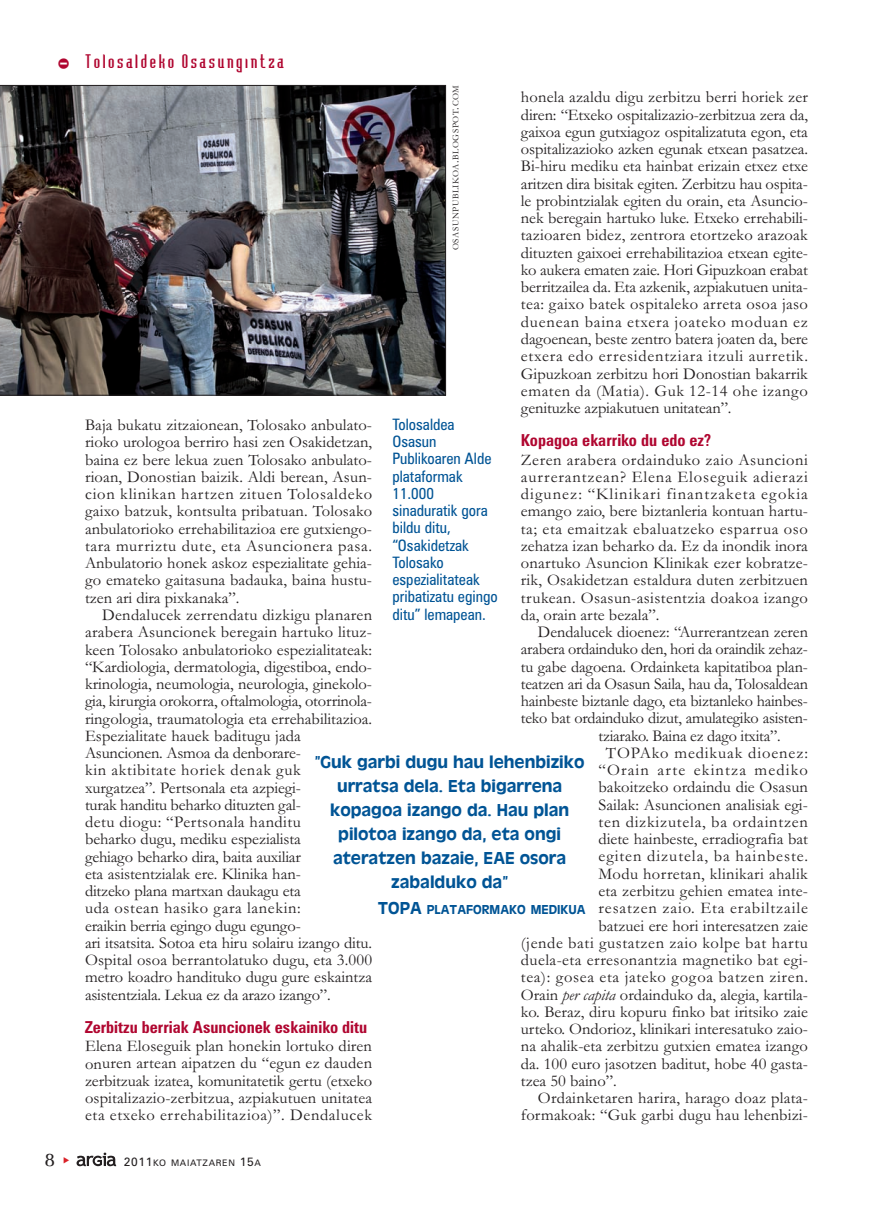
<style>
.page{position:relative;width:893px;height:1212px;background:#fff}
.page>*{position:absolute;margin:0;border:0;box-sizing:border-box;transform-origin:0 0}
.t1{font:19.5px "Memoir";color:#231f20}
.t2{font:18px/24px "Antique Olive";color:#005495;text-align:center}
.t3{font:18px "Bodiac";letter-spacing:.145em;color:#b00630}
.t4{font:16.5px/17.2px "Garamond";color:#231f20;text-align:justify}
.t5{font:700 condensed 16.5px "Zurich BT";color:#b00630}
.t6{font:16.5px "Garamond";letter-spacing:.055em;color:#231f20}
.t7{font:16.5px "Garamond";letter-spacing:.025em;color:#231f20}
.t8{font:16.5px "Garamond";letter-spacing:.035em;color:#231f20}
.t9{font:16.5px "Garamond";letter-spacing:.04em;color:#231f20}
.t10{font:16.5px "Garamond";letter-spacing:.02em;color:#231f20}
.t11{font:16.5px "Garamond";letter-spacing:.045em;color:#231f20}
.t12{font:16.5px "Garamond";letter-spacing:.06em;color:#231f20}
.t13{font:16.5px "Garamond";letter-spacing:.07em;color:#231f20}
.t14{font:condensed 15.75px/17.2px "Zurich BT";color:#005495}
.t15{font:13.5px "Antique Olive";color:#005495}
.t16{font:9px "Garamond";letter-spacing:.06em;color:#231f20}
.t17{font:9px "Zurich BT";letter-spacing:.075em;color:#231f20}
.s1{font-size:30px}
.s2{font-size:12px}
.s3{font-style:italic}
.s4{font-size:18px}
</style>
<div class="page">
<svg style="left:77px;top:1152px;width:39px;height:14px"></svg>
<img style="left:0;top:85px;width:446px;height:311px">
<p class="t3" style="left:57px;top:55px;width:228px"><span class="s1">-</span> Tolosaldeko Osasungintza</p>
<p class="t16" style="left:452px;top:250px;width:167px;rotate:-90deg">OSASUNPUBLIKOA<span class="s2">.</span>BLOGSPOT<span class="s2">.</span>COM</p>
<p class="t4" style="left:521px;top:90px;width:289px">honela azaldu digu zerbitzu berri horiek zer diren: “Etxeko ospitalizazio-zerbitzua zera da, gaixoa egun gutxiagoz ospitalizatuta egon, eta ospitalizazioko azken egunak etxean pasatzea.<br>Bi-hiru mediku eta hainbat erizain etxez etxe aritzen dira bisitak egiten. Zerbitzu hau ospita&shy;le probintzialak egiten du orain, eta Asuncio&shy;nek beregain hartuko luke. Etxeko errehabili&shy;tazioaren bidez, zentrora etortzeko arazoak dituzten gaixoei errehabilitazioa etxean egite&shy;ko aukera ematen zaie. Hori Gipuzkoan erabat berritzailea da. Eta azkenik, azpiakutuen unita&shy;tea: gaixo batek ospitaleko arreta osoa jaso duenean baina etxera joateko moduan ez dagoenean, beste zentro batera joaten da, bere etxera edo erresidentziara itzuli aurretik.<br>Gipuzkoan zerbitzu hori Donostian bakarrik ematen da (Matia). Guk 12-14 ohe izango genituzke azpiakutuen unitatean”.</p>
<p class="t5" style="left:521px;top:434px;width:192px">Kopagoa ekarriko du edo ez?</p>
<p class="t4" style="left:521px;top:453px;width:289px">Zeren arabera ordainduko zaio Asuncioni aurrerantzean? Elena Eloseguik adierazi digunez: “Klinikari finantzaketa egokia emango zaio, bere biztanleria kontuan hartu&shy;ta; eta emaitzak ebaluatzeko esparrua oso zehatza izan beharko da. Ez da inondik inora onartuko Asuncion Klinikak ezer kobratze&shy;rik, Osakidetzan estaldura duten zerbitzuen trukean. Osasun-asistentzia doakoa izango da, orain arte bezala”.</p>
<p class="t4" style="left:538px;top:625px;width:272px">Dendalucek dioenez: “Aurrerantzean zeren</p>
<p class="t4" style="left:521px;top:642px;width:289px">arabera ordainduko den, hori da oraindik zehaz-</p>
<p class="t4" style="left:521px;top:660px;width:289px">tu gabe dagoena. Ordainketa kapitatiboa plan-</p>
<p class="t4" style="left:521px;top:677px;width:288px">teatzen ari da Osasun Saila, hau da, Tolosaldean</p>
<p class="t4" style="left:521px;top:694px;width:289px">hainbeste biztanle dago, eta biztanleko hainbes-</p>
<p class="t4" style="left:521px;top:711px;width:289px">teko bat ordainduko dizut, amulategiko asisten-</p>
<p class="t4" style="left:598px;top:729px;width:184px">tziarako. Baina ez dago itxita”.</p>
<p class="t6" style="left:606px;top:747px;width:203px">TOPAko medikuak dioenez:</p>
<p class="t13" style="left:598px;top:764px;width:211px">“Orain arte ekintza mediko</p>
<p class="t4" style="left:598px;top:780px;width:211px">bakoitzeko ordaindu die Osasun</p>
<p class="t4" style="left:598px;top:798px;width:211px">Sailak: Asuncionen analisiak egi-</p>
<p class="t11" style="left:598px;top:816px;width:211px">ten dizkizutela, ba ordaintzen</p>
<p class="t4" style="left:598px;top:832px;width:211px">diete hainbeste, erradiografia bat</p>
<p class="t12" style="left:598px;top:850px;width:211px">egiten dizutela, ba hainbeste.</p>
<p class="t10" style="left:598px;top:868px;width:211px">Modu horretan, klinikari ahalik</p>
<p class="t4" style="left:598px;top:884px;width:211px">eta zerbitzu gehien ematea inte-</p>
<p class="t6" style="left:598px;top:902px;width:211px">resatzen zaio. Eta erabiltzaile</p>
<p class="t4" style="left:598px;top:918px;width:211px">batzuei ere hori interesatzen zaie</p>
<p class="t8" style="left:521px;top:937px;width:289px">(jende bati gustatzen zaio kolpe bat hartu</p>
<p class="t7" style="left:521px;top:954px;width:289px">duela-eta erresonantzia magnetiko bat egi-</p>
<p class="t9" style="left:521px;top:971px;width:289px">tea): gosea eta jateko gogoa batzen ziren.</p>
<p class="t4" style="left:521px;top:987px;width:289px">Orain <span class="s3">per capita</span> ordainduko da, alegia, kartila-</p>
<p class="t4" style="left:521px;top:1005px;width:289px">ko. Beraz, diru kopuru finko bat iritsiko zaie</p>
<p class="t4" style="left:521px;top:1022px;width:289px">urteko. Ondorioz, klinikari interesatuko zaio-</p>
<p class="t4" style="left:521px;top:1039px;width:289px">na ahalik-eta zerbitzu gutxien ematea izango</p>
<p class="t4" style="left:521px;top:1057px;width:289px">da. 100 euro jasotzen baditut, hobe 40 gasta-</p>
<p class="t4" style="left:521px;top:1074px;width:97px">tzea 50 baino”.</p>
<p class="t4" style="left:538px;top:1091px;width:272px">Ordainketaren harira, harago doaz plata-</p>
<p class="t4" style="left:521px;top:1108px;width:289px">formakoak: “Guk garbi dugu hau lehenbizi-</p>
<p class="t14" style="left:392px;top:417px;width:107px">Tolosaldea<br>Osasun<br>Publikoaren Alde plataformak<br>11.000 sinaduratik gora bildu ditu, “Osakidetzak<br>Tolosako espezialitateak pribatizatu egingo ditu” lemapean.</p>
<p class="t4" style="left:85px;top:418px;width:289px">Baja bukatu zitzaionean, Tolosako anbulato&shy;rioko urologoa berriro hasi zen Osakidetzan, baina ez bere lekua zuen Tolosako anbulato&shy;rioan, Donostian baizik. Aldi berean, Asun&shy;cion klinikan hartzen zituen Tolosaldeko gaixo batzuk, kontsulta pribatuan. Tolosako anbulatorioko errehabilitazioa ere gutxiengo&shy;tara murriztu dute, eta Asuncionera pasa.<br>Anbulatorio honek askoz espezialitate gehia&shy;go emateko gaitasuna badauka, baina hustu&shy;tzen ari dira pixkanaka”.</p>
<p class="t4" style="left:85px;top:608px;width:289px;text-align:left;text-indent:17px">Dendalucek zerrendatu dizkigu planaren arabera Asuncionek beregain hartuko lituz&shy;keen Tolosako anbulatorioko espezialitateak: “Kardiologia, dermatologia, digestiboa, endo&shy;krinologia, neumologia, neurologia, ginekolo&shy;gia, kirurgia orokorra, oftalmologia, otorrinola&shy;ringologia, traumatologia eta errehabilitazioa.<br>Espezialitate hauek baditugu jada Asuncionen. Asmoa da denborare-<br>kin aktibitate horiek denak guk xurgatzea”. Pertsonala eta azpiegi-<br>turak handitu beharko dituzten gal-<br>detu diogu: “Pertsonala handitu<br>beharko dugu, mediku espezialista<br>gehiago beharko dira, baita auxiliar<br>eta asistentzialak ere. Klinika han-<br>ditzeko plana martxan daukagu eta<br>uda ostean hasiko gara lanekin:<br>eraikin berria egingo dugu egungo-<br>ari itsatsita. Sotoa eta hiru solairu izango ditu.<br>Ospital osoa berrantolatuko dugu, eta 3.000 metro koadro handituko dugu gure eskaintza asistentziala. Lekua ez da arazo izango”.</p>
<p class="t5" style="left:85px;top:1021px;width:284px">Zerbitzu berriak Asuncionek eskainiko ditu</p>
<p class="t4" style="left:85px;top:1039px;width:289px">Elena Eloseguik plan honekin lortuko diren onuren artean aipatzen du “egun ez dauden zerbitzuak izatea, komunitatetik gertu (etxeko ospitalizazio-zerbitzua, azpiakutuen unitatea eta etxeko errehabilitazioa)”. Dendalucek</p>
<p class="t2" style="left:315px;top:750px;width:271px">”Guk garbi dugu hau lehenbiziko urratsa dela. Eta bigarrena kopagoa izango da. Hau plan pilotoa izango da, eta ongi ateratzen bazaie, EAE osora zabalduko da”</p>
<p class="t15" style="left:378px;top:904px;width:209px"><span class="s4">TOPA</span> PLATAFORMAKO MEDIKUA</p>
<p class="t1" style="left:44px;top:1151px;width:12px">8</p>
<p class="t17" style="left:124px;top:1160px;width:138px"><span class="s2">2011</span>KO MAIATZAREN <span class="s2">15</span>A</p>
</div>
